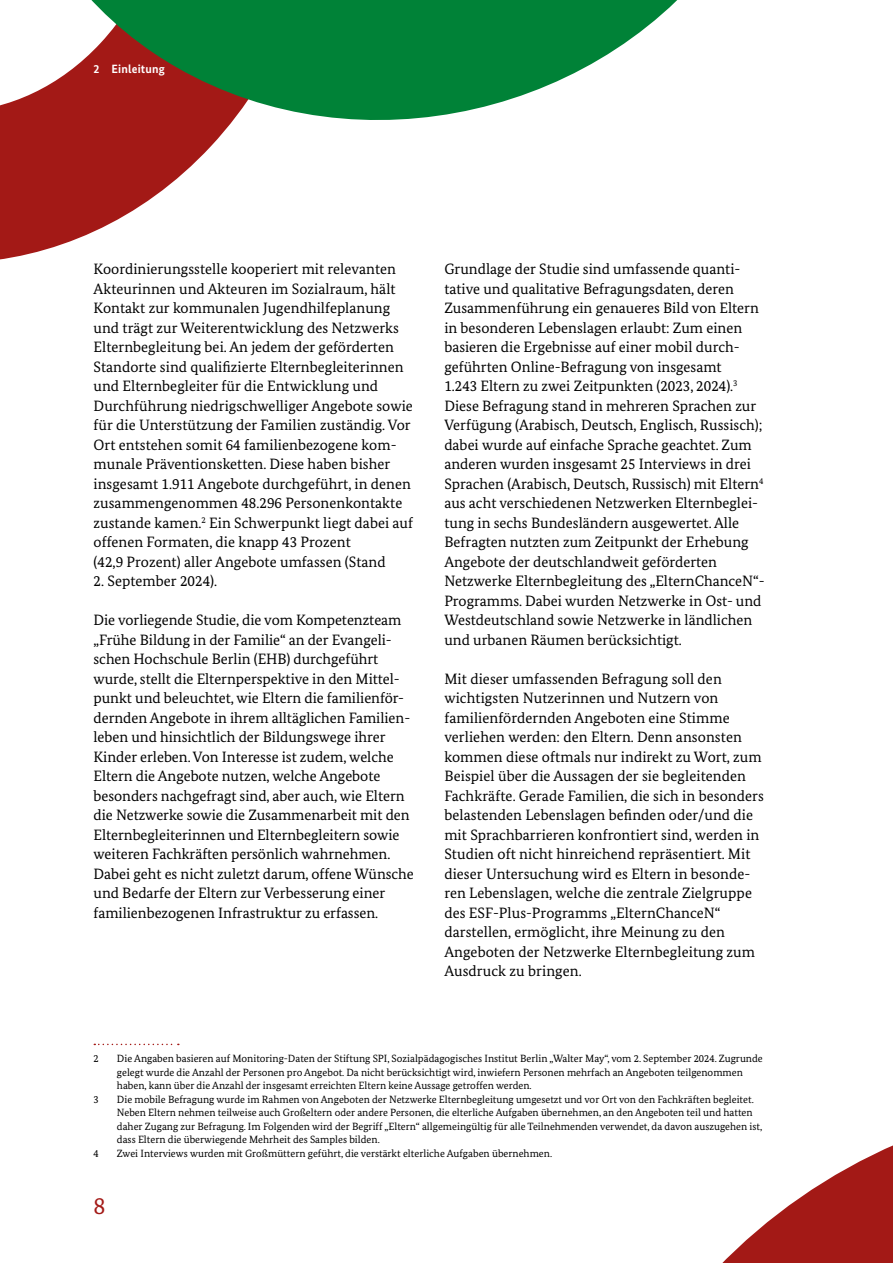
<style>
.page{position:relative;width:893px;height:1263px;background:#fff}
.page>*{position:absolute;margin:0;border:0;box-sizing:border-box;transform-origin:0 0}
.t1{font:24px "Bundes Serif";color:#a31916}
.A4_V_D-Inhalt_IS_D-01_1-P-FT{font:15px/19.5px "Bundes Serif";color:#000}
.t2{font:700 12px "Bundes Sans";letter-spacing:.015em;color:#fff}
.A4_V_Z-Seitenlayout_Z-03-P-Fußnote{font:10.5px/13.5px "Bundes Serif";color:#000}
</style>
<div class="page">
<svg style="left:0;top:172px;width:185px;height:88px;fill:#a31916"></svg>
<svg style="left:0;top:0;width:677px;height:172px"></svg>
<svg style="left:722px;top:1145px;width:171px;height:118px"></svg>
<div style="left:833px;top:1224px;width:60px;height:39px;background:#a31916"></div>
<svg style="left:94px;top:1044px;width:85px;height:1px"></svg>
<p class="t2" style="left:94px;top:62px;width:73px">2 Einleitung</p>
<p class="A4_V_D-Inhalt_IS_D-01_1-P-FT" style="left:94px;top:259px;width:321px">Koordinierungsstelle kooperiert mit relevanten Akteurinnen und Akteuren im Sozialraum, hält Kontakt zur kommunalen Jugendhilfeplanung und trägt zur Weiterentwicklung des Netzwerks Elternbegleitung bei. An jedem der geförderten Standorte sind qualifizierte Elternbegleiterinnen und Elternbegleiter für die Entwicklung und Durchführung niedrigschwelliger Angebote sowie für die Unterstützung der Familien zuständig. Vor Ort entstehen somit 64 familienbezogene kom&shy;munale Präventionsketten. Diese haben bisher insgesamt 1.911 Angebote durchgeführt, in denen zusammengenommen 48.296 Personenkontakte zustande kamen.<sup>2</sup> Ein Schwerpunkt liegt dabei auf offenen Formaten, die knapp 43 Prozent<br>(42,9 Prozent) aller Angebote umfassen (Stand</p>
<p class="A4_V_D-Inhalt_IS_D-01_1-P-FT" style="left:94px;top:571px;width:125px">2. September 2024).</p>
<p class="A4_V_D-Inhalt_IS_D-01_1-P-FT" style="left:94px;top:610px;width:322px">Die vorliegende Studie, die vom Kompetenzteam „Frühe Bildung in der Familie“ an der Evangeli&shy;schen Hochschule Berlin (EHB) durchgeführt wurde, stellt die Elternperspektive in den Mittel&shy;punkt und beleuchtet, wie Eltern die familienför&shy;dernden Angebote in ihrem alltäglichen Familien&shy;leben und hinsichtlich der Bildungswege ihrer Kinder erleben. Von Interesse ist zudem, welche Eltern die Angebote nutzen, welche Angebote besonders nachgefragt sind, aber auch, wie Eltern die Netzwerke sowie die Zusammenarbeit mit den Elternbegleiterinnen und Elternbegleitern sowie weiteren Fachkräften persönlich wahrnehmen.<br>Dabei geht es nicht zuletzt darum, offene Wünsche und Bedarfe der Eltern zur Verbesserung einer familienbezogenen Infrastruktur zu erfassen.</p>
<p class="A4_V_D-Inhalt_IS_D-01_1-P-FT" style="left:444px;top:259px;width:322px">Grundlage der Studie sind umfassende quanti&shy;tative und qualitative Befragungsdaten, deren Zusammenführung ein genaueres Bild von Eltern in besonderen Lebenslagen erlaubt: Zum einen basieren die Ergebnisse auf einer mobil durch&shy;geführten Online-Befragung von insgesamt<br>1.243 Eltern zu zwei Zeitpunkten (2023, 2024).<sup>3<br></sup>Diese Befragung stand in mehreren Sprachen zur Verfügung (Arabisch, Deutsch, Englisch, Russisch); dabei wurde auf einfache Sprache geachtet. Zum anderen wurden insgesamt 25 Interviews in drei Sprachen (Arabisch, Deutsch, Russisch) mit Eltern<sup>4 </sup>aus acht verschiedenen Netzwerken Elternbeglei&shy;tung in sechs Bundesländern ausgewertet. Alle Befragten nutzten zum Zeitpunkt der Erhebung Angebote der deutschlandweit geförderten Netzwerke Elternbegleitung des „ElternChanceN“- Programms. Dabei wurden Netzwerke in Ost- und Westdeutschland sowie Netzwerke in ländlichen und urbanen Räumen berücksichtigt.</p>
<p class="A4_V_D-Inhalt_IS_D-01_1-P-FT" style="left:444px;top:669px;width:321px">Mit dieser umfassenden Befragung soll den wichtigsten Nutzerinnen und Nutzern von familienfördernden Angeboten eine Stimme verliehen werden: den Eltern. Denn ansonsten kommen diese oftmals nur indirekt zu Wort, zum Beispiel über die Aussagen der sie begleitenden Fachkräfte. Gerade Familien, die sich in besonders belastenden Lebenslagen befinden oder/und die mit Sprachbarrieren konfrontiert sind, werden in Studien oft nicht hinreichend repräsentiert. Mit dieser Untersuchung wird es Eltern in besonde&shy;ren Lebenslagen, welche die zentrale Zielgruppe des ESF-Plus-Programms „ElternChanceN“ darstellen, ermöglicht, ihre Meinung zu den Angeboten der Netzwerke Elternbegleitung zum Ausdruck zu bringen.</p>
<p class="A4_V_Z-Seitenlayout_Z-03-P-Fußnote" style="left:94px;top:1052px;width:7px">2</p>
<p class="A4_V_Z-Seitenlayout_Z-03-P-Fußnote" style="left:117px;top:1052px;width:647px">Die Angaben basieren auf Monitoring-Daten der Stiftung SPI, Sozialpädagogisches Institut Berlin „Walter May“, vom 2. September 2024. Zugrunde gelegt wurde die Anzahl der Personen pro Angebot. Da nicht berücksichtigt wird, inwiefern Personen mehrfach an Angeboten teilgenommen haben, kann über die Anzahl der insgesamt erreichten Eltern keine Aussage getroffen werden.</p>
<p class="A4_V_Z-Seitenlayout_Z-03-P-Fußnote" style="left:94px;top:1092px;width:7px">3</p>
<p class="A4_V_Z-Seitenlayout_Z-03-P-Fußnote" style="left:117px;top:1092px;width:647px">Die mobile Befragung wurde im Rahmen von Angeboten der Netzwerke Elternbegleitung umgesetzt und vor Ort von den Fachkräften begleitet.<br>Neben Eltern nehmen teilweise auch Großeltern oder andere Personen, die elterliche Aufgaben übernehmen, an den Angeboten teil und hatten daher Zugang zur Befragung. Im Folgenden wird der Begriff „Eltern“ allgemeingültig für alle Teilnehmenden verwendet, da davon auszugehen ist, dass Eltern die überwiegende Mehrheit des Samples bilden.</p>
<p class="A4_V_Z-Seitenlayout_Z-03-P-Fußnote" style="left:94px;top:1146px;width:7px">4</p>
<p class="A4_V_Z-Seitenlayout_Z-03-P-Fußnote" style="left:117px;top:1146px;width:437px">Zwei Interviews wurden mit Großmüttern geführt, die verstärkt elterliche Aufgaben übernehmen.</p>
<h1 class="t1" style="left:94px;top:1191px;width:13px">8</h1>
</div>
